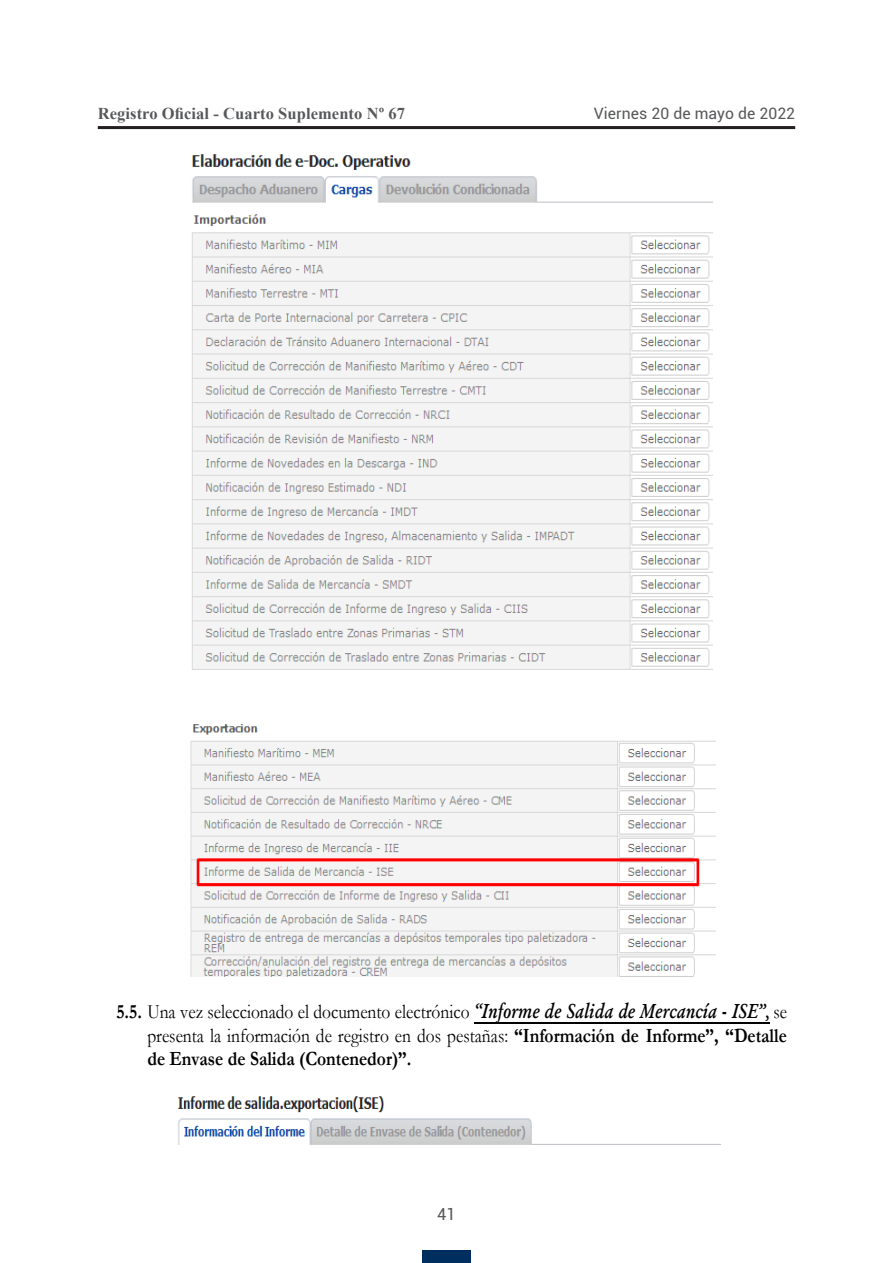
<style>
.page{position:relative;width:893px;height:1263px;background:#fff}
.page>*{position:absolute;margin:0;border:0;box-sizing:border-box;transform-origin:0 0}
.t1{font:20.4px/23.1px "Garamond";color:#000;text-align:justify;scale:.86 1}
.t2{font:700 16.5px "Times New Roman";letter-spacing:.005em;color:#57585a}
.t3{font:16.5px "Roboto";color:#57585a}
.t4{font:15.75px "Roboto";letter-spacing:.005em;color:#57585a}
.t5{font:15.3px "Garamond";letter-spacing:-.005em;color:#000;scale:.86 1}
.s1{font-weight:700}
.s2{font-family:"Garamond Kursiv Halbfett"}
</style>
<div class="page">
<hr style="left:98px;top:126px;width:697px;height:3px;background:#231f20">
<div style="left:422px;top:1250px;width:49px;height:13px;background:#002e5e"></div>
<img style="left:191px;top:154px;width:521px;height:516px">
<img style="left:190px;top:724px;width:526px;height:252px">
<hr style="left:474px;top:1022px;width:295px;height:1px;background:#000">
<img style="left:177px;top:1096px;width:544px;height:49px">
<p class="t5" style="left:672px;top:98px;width:88px">Página <span class="s1">8 de 16</span></p>
<p class="t2" style="left:98px;top:102px;width:309px">Registro Oficial - Cuarto Suplemento Nº 67</p>
<p class="t4" style="left:594px;top:102px;width:203px">Viernes 20 de mayo de 2022</p>
<p class="t1" style="left:147px;top:1000px;width:745px;text-indent:-31px"><span class="s1">5.5.</span> Una vez seleccionado el documento electrónico <span class="s2">“Informe de Salida de Mercancía - ISE”,</span> se presenta la información de registro en dos pestañas: <span class="s1">“Información de Informe”, “Detalle de Envase de Salida (Contenedor)”.</span></p>
<p class="t3" style="left:437px;top:1203px;width:20px">41</p>
</div>
